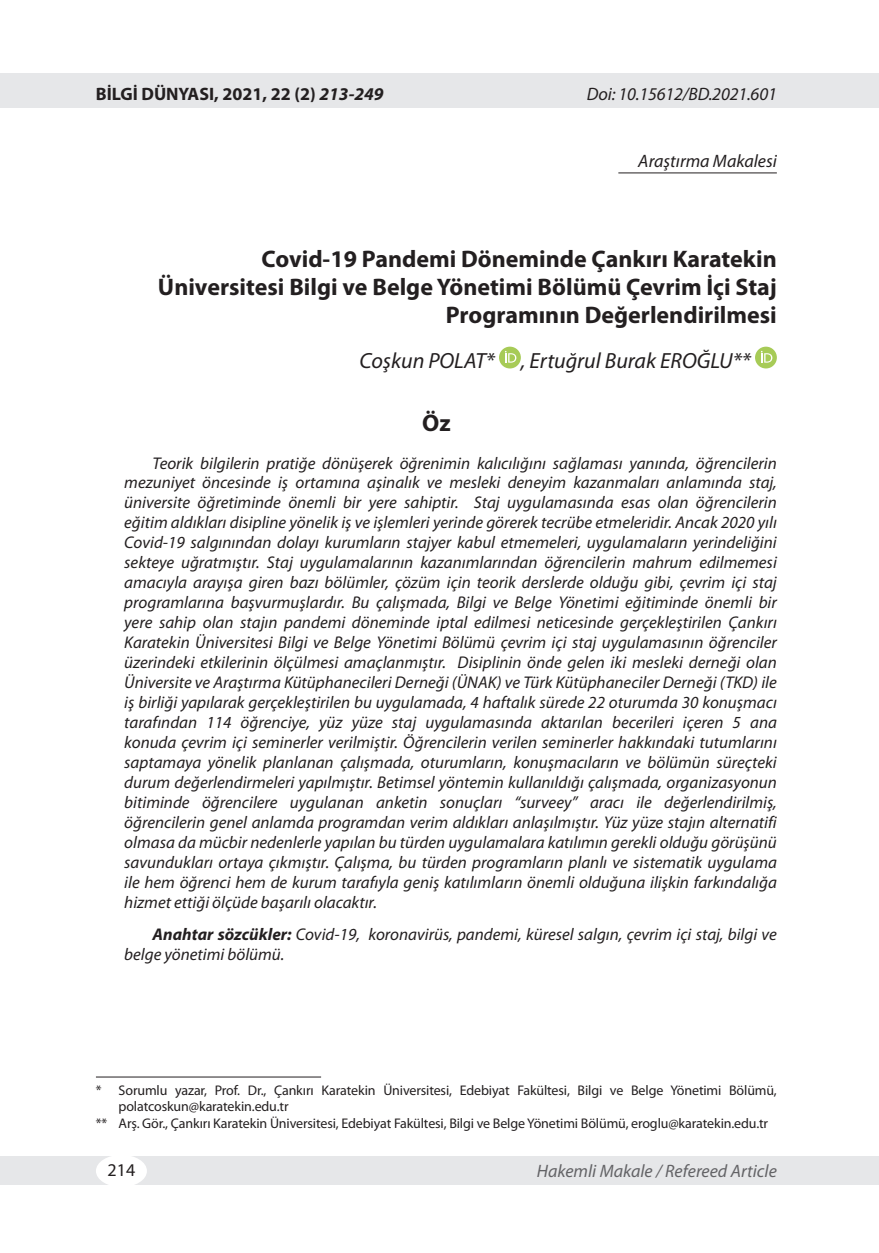
<style>
.page{position:relative;width:879px;height:1253px;background:#fff}
.page>*{position:absolute;margin:0;border:0;box-sizing:border-box;transform-origin:0 0}
.t1{font:700 24px/28px "Myriad Pro";color:#231f20;text-align:right}
.t2{font:italic 22px "Myriad Pro";color:#231f20}
.t3{font:italic 18px "Myriad Pro";letter-spacing:-.005em;color:#231f20}
.t4{font:700 18px "Myriad Pro";color:#231f20}
.t5{font:italic 18px "Myriad Pro";color:#636366}
.t6{font:18px "Myriad Pro";color:#231f20}
.t7{font:italic 17px/20px "Myriad Pro";color:#231f20;text-align:justify}
.t8{font:14px "Myriad Pro";letter-spacing:-.01em;color:#231f20}
.s1{font-style:italic}
.s2{font-weight:700}
</style>
<div class="page">
<div style="left:0;top:74px;width:879px;height:34px;background:#e6e7e9"></div>
<div style="left:0;top:1156px;width:879px;height:28px;background:#e6e7e9"></div>
<div style="left:96px;top:1155px;width:51px;height:32px;background:#fff;border-radius:50%"></div>
<svg style="left:499px;top:347px;width:22px;height:21px"></svg>
<div style="left:499px;top:347px;width:22px;height:21px;background:#a7cb57;border-radius:50%"></div>
<svg style="left:505px;top:351px;width:11px;height:12px"></svg>
<svg style="left:755px;top:347px;width:22px;height:21px"></svg>
<div style="left:755px;top:347px;width:22px;height:21px;background:#a7cb57;border-radius:50%"></div>
<svg style="left:761px;top:351px;width:11px;height:12px"></svg>
<hr style="left:96px;top:1077px;width:225px;height:1px;background:#231f20">
<hr style="left:618px;top:172px;width:159px;height:1px;background:#231f20">
<p class="t4" style="left:96px;top:82px;width:289px">BİLGİ DÜNYASI, 2021, 22 (2) <span class="s1">213-249</span></p>
<p class="t3" style="left:587px;top:83px;width:191px">Doi: 10.15612/BD.2021.601</p>
<p class="t3" style="left:638px;top:150px;width:140px">Araştırma Makalesi</p>
<h1 class="t1" style="left:158px;top:245px;width:620px">Covid-19 Pandemi Döneminde Çankırı Karatekin<br>Üniversitesi Bilgi ve Belge Yönetimi Bölümü Çevrim İçi Staj<br>Programının Değerlendirilmesi</h1>
<p class="t2" style="left:359px;top:347px;width:393px">Coşkun POLAT* , Ertuğrul Burak EROĞLU**</p>
<h1 class="t1" style="left:422px;top:409px;width:30px">Öz</h1>
<p class="t7" style="left:124px;top:452px;width:654px;text-indent:28px">Teorik bilgilerin pratiğe dönüşerek öğrenimin kalıcılığını sağlaması yanında, öğrencilerin mezuniyet öncesinde iş ortamına aşinalık ve mesleki deneyim kazanmaları anlamında staj, üniversite öğretiminde önemli bir yere sahiptir. Staj uygulamasında esas olan öğrencilerin eğitim aldıkları disipline yönelik iş ve işlemleri yerinde görerek tecrübe etmeleridir. Ancak 2020 yılı Covid-19 salgınından dolayı kurumların stajyer kabul etmemeleri, uygulamaların yerindeliğini sekteye uğratmıştır. Staj uygulamalarının kazanımlarından öğrencilerin mahrum edilmemesi amacıyla arayışa giren bazı bölümler, çözüm için teorik derslerde olduğu gibi, çevrim içi staj programlarına başvurmuşlardır. Bu çalışmada, Bilgi ve Belge Yönetimi eğitiminde önemli bir yere sahip olan stajın pandemi döneminde iptal edilmesi neticesinde gerçekleştirilen Çankırı Karatekin Üniversitesi Bilgi ve Belge Yönetimi Bölümü çevrim içi staj uygulamasının öğrenciler üzerindeki etkilerinin ölçülmesi amaçlanmıştır. Disiplinin önde gelen iki mesleki derneği olan Üniversite ve Araştırma Kütüphanecileri Derneği (ÜNAK) ve Türk Kütüphaneciler Derneği (TKD) ile iş birliği yapılarak gerçekleştirilen bu uygulamada, 4 haftalık sürede 22 oturumda 30 konuşmacı tarafından 114 öğrenciye, yüz yüze staj uygulamasında aktarılan becerileri içeren 5 ana konuda çevrim içi seminerler verilmiştir. Öğrencilerin verilen seminerler hakkındaki tutumlarını saptamaya yönelik planlanan çalışmada, oturumların, konuşmacıların ve bölümün süreçteki durum değerlendirmeleri yapılmıştır. Betimsel yöntemin kullanıldığı çalışmada, organizasyonun bitiminde öğrencilere uygulanan anketin sonuçları “surveey” aracı ile değerlendirilmiş, öğrencilerin genel anlamda programdan verim aldıkları anlaşılmıştır. Yüz yüze stajın alternatifi olmasa da mücbir nedenlerle yapılan bu türden uygulamalara katılımın gerekli olduğu görüşünü savundukları ortaya çıkmıştır. Çalışma, bu türden programların planlı ve sistematik uygulama ile hem öğrenci hem de kurum tarafıyla geniş katılımların önemli olduğuna ilişkin farkındalığa hizmet ettiği ölçüde başarılı olacaktır.</p>
<p class="t7" style="left:124px;top:924px;width:654px;text-indent:28px"><span class="s2">Anahtar sözcükler:</span> Covid-19, koronavirüs, pandemi, küresel salgın, çevrim içi staj, bilgi ve belge yönetimi bölümü.</p>
<p class="t8" style="left:96px;top:1081px;width:682px">* Sorumlu yazar, Prof. Dr., Çankırı Karatekin Üniversitesi, Edebiyat Fakültesi, Bilgi ve Belge Yönetimi Bölümü,</p>
<p class="t8" style="left:119px;top:1098px;width:171px">polatcoskun@karatekin.edu.tr</p>
<p class="t8" style="left:96px;top:1115px;width:674px">** Arş. Gör., Çankırı Karatekin Üniversitesi, Edebiyat Fakültesi, Bilgi ve Belge Yönetimi Bölümü, eroglu@karatekin.edu.tr</p>
<p class="t6" style="left:108px;top:1159px;width:29px">214</p>
<p class="t5" style="left:537px;top:1160px;width:241px">Hakemli Makale / Refereed Article</p>
</div>
